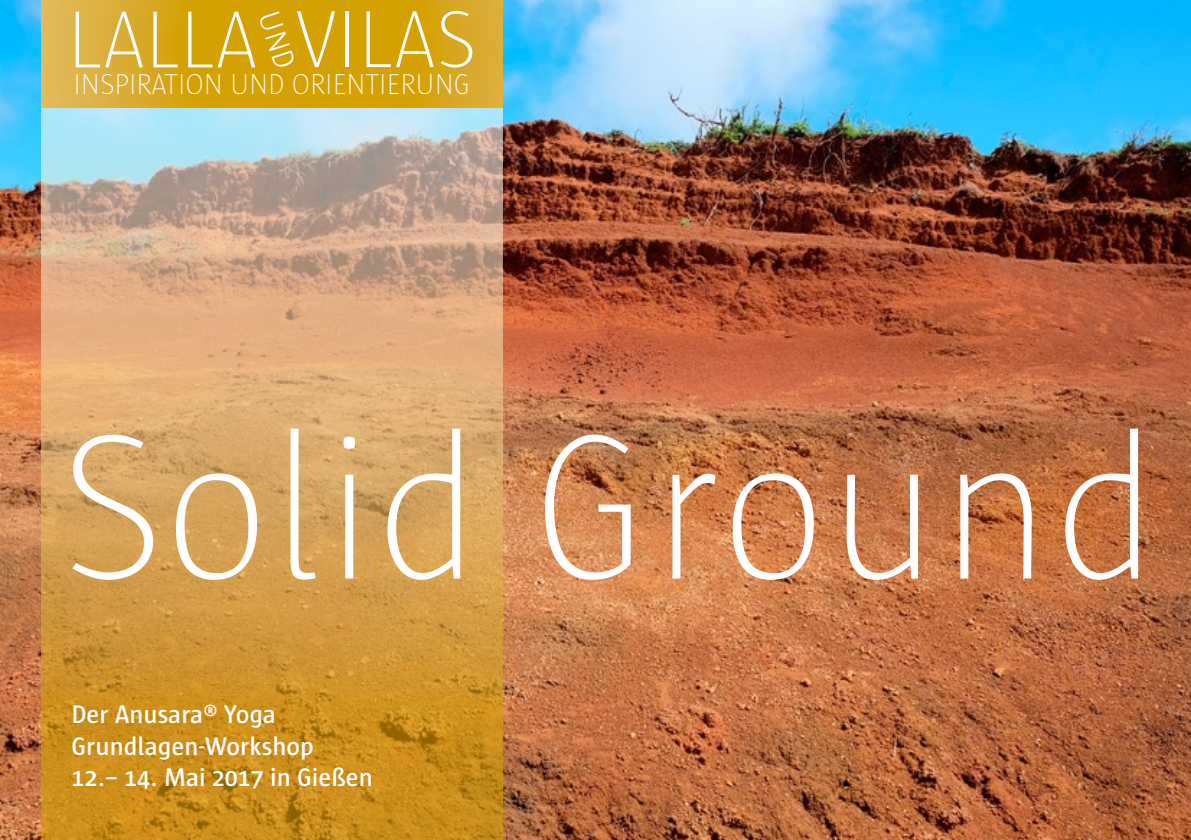
<style>
.page{position:relative;width:1191px;height:840px;background:#fff}
.page>*{position:absolute;margin:0;border:0;box-sizing:border-box;transform-origin:0 0}
.t1{font:200 211.2px "Sun";color:#fff}
.t2{font:200 82.4px "Sun";color:#fff}
.t3{font:200 29.4px "Sun";color:#fff}
.t4{font:600 26px/31.2px "Sun";color:#fff}
</style>
<div class="page">
<img style="left:0;top:0;width:1191px;height:839px">
<svg style="left:41px;top:107px;width:462px;height:732px;background:#d0a464"></svg>
<svg style="left:41px;top:0;width:462px;height:107px;background:#d7a618"></svg>
<div style="left:259px;top:12px;width:36px;height:57px;background:#d5a100"></div>
<h2 class="t2" style="left:67px;top:-4px;width:411px">LALLA VILAS</h2>
<p class="t3" style="left:74px;top:68px;width:398px">INSPIRATION UND ORIENTIERUNG</p>
<h1 class="t1" style="left:59px;top:396px;width:1101px">Solid Ground</h1>
<p class="t4" style="left:71px;top:699px;width:303px">Der Anusara® Yoga<br>Grundlagen-Workshop<br>12.– 14. Mai 2017 in Gießen</p>
</div>
